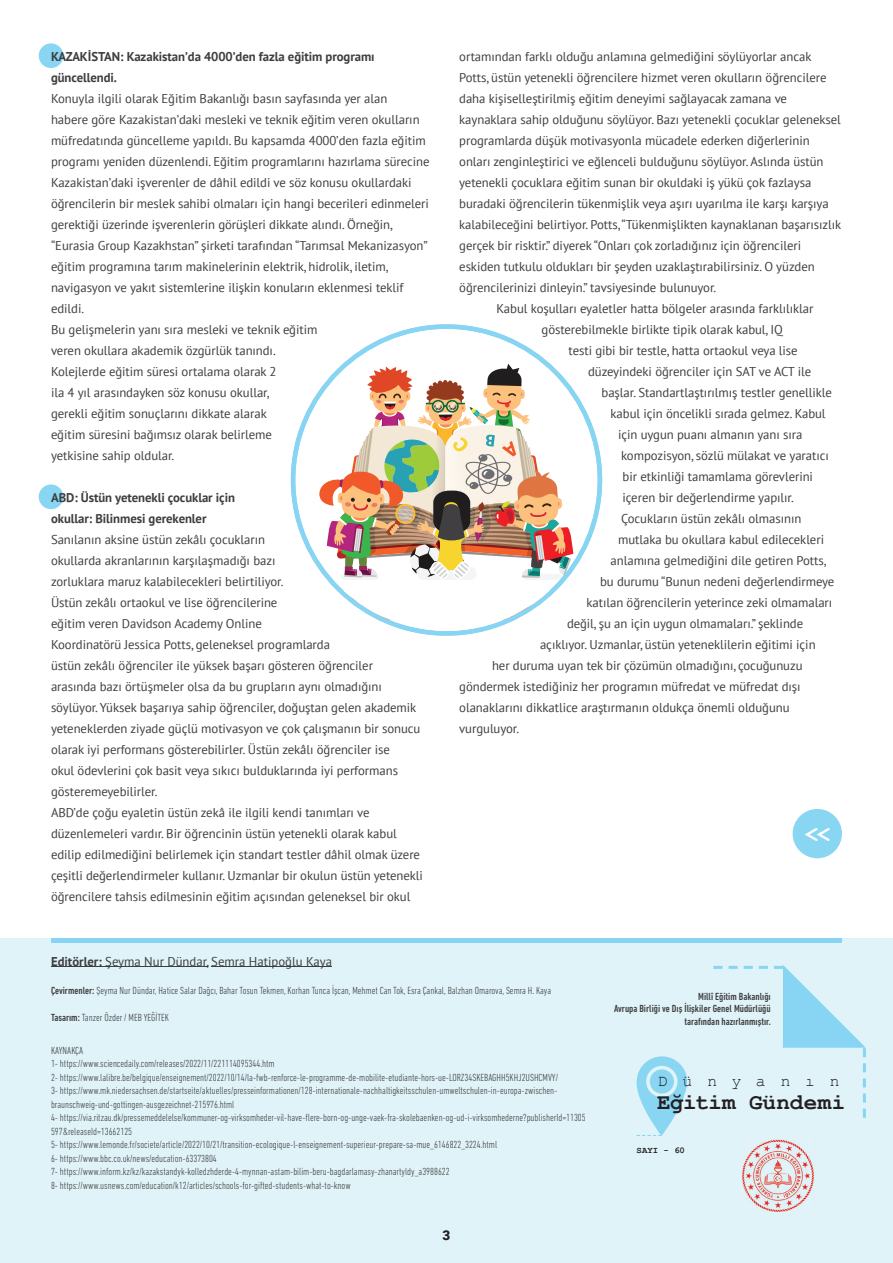
<style>
.page{position:relative;width:893px;height:1263px;background:#fff}
.page>*{position:absolute;margin:0;border:0;box-sizing:border-box;transform-origin:0 0}
.t1{font:700 22.5px "Courier New";letter-spacing:.005em;color:#231f20}
.t2{font:700 22.5px "Courier New";color:#fff}
.t3{font:16.2px "Courier New";letter-spacing:.915em;color:#231f20}
.t4{font:900 13.5px "Roboto";color:#231f20}
.t5{font:12.75px/21px "PT Sans";letter-spacing:-.005em;color:#3e3e3f}
.t6{font:700 12.75px/21px "PT Sans";letter-spacing:-.005em;color:#3e3e3f}
.t7{font:300 condensed 10.5px/13.5px "DIN Next LT Pro";color:#3e3e3f}
.t8{font:500 condensed 10.5px/12.6px "DIN Next LT Pro";color:#3e3e3f;text-align:right}
.t9{font:700 9px "Courier New";letter-spacing:-.005em;color:#231f20}
.s1{font-weight:700}
.s2{font-weight:500}
</style>
<div class="page">
<div style="left:39px;top:43px;width:24px;height:25px;background:#89d6f3;border-radius:50%"></div>
<div style="left:39px;top:484px;width:24px;height:25px;background:#89d6f3;border-radius:50%"></div>
<div style="left:0;top:938px;width:893px;height:325px;background:#dff3f8"></div>
<img style="left:742px;top:1139px;width:72px;height:73px">
<hr style="left:51px;top:938px;width:791px;height:4px;background:#87d5f3">
<svg style="left:863px;top:1063px;width:3px;height:9px"></svg>
<svg style="left:863px;top:1078px;width:3px;height:9px"></svg>
<svg style="left:863px;top:1093px;width:3px;height:9px"></svg>
<svg style="left:863px;top:1108px;width:3px;height:10px"></svg>
<svg style="left:759px;top:966px;width:9px;height:3px"></svg>
<svg style="left:744px;top:966px;width:9px;height:3px"></svg>
<svg style="left:729px;top:966px;width:9px;height:3px"></svg>
<svg style="left:713px;top:966px;width:9px;height:3px"></svg>
<svg style="left:774px;top:965px;width:92px;height:92px"></svg>
<svg style="left:636px;top:1056px;width:51px;height:80px"></svg>
<div style="left:650px;top:1069px;width:24px;height:24px;background:#89d6f3;border-radius:50%"></div>
<hr style="left:51px;top:966px;width:157px;height:1px;background:#3e3e3f">
<hr style="left:211px;top:966px;width:121px;height:1px;background:#3e3e3f">
<svg style="left:291px;top:324px;width:311px;height:266px"></svg>
<div style="left:793px;top:809px;width:49px;height:49px;background:#89d6f3;border-radius:50%"></div>
<svg style="left:336px;top:590px;width:221px;height:46px"></svg>
<p class="t6" style="left:51px;top:45px;width:325px">KAZAKİSTAN: Kazakistan’da 4000’den fazla eğitim programı güncellendi.</p>
<p class="t5" style="left:51px;top:87px;width:380px">Konuyla ilgili olarak Eğitim Bakanlığı basın sayfasında yer alan<br>habere göre Kazakistan’daki mesleki ve teknik eğitim veren okulların müfredatında güncelleme yapıldı. Bu kapsamda 4000’den fazla eğitim programı yeniden düzenlendi. Eğitim programlarını hazırlama sürecine Kazakistan’daki işverenler de dâhil edildi ve söz konusu okullardaki öğrencilerin bir meslek sahibi olmaları için hangi becerileri edinmeleri gerektiği üzerinde işverenlerin görüşleri dikkate alındı. Örneğin, “Eurasia Group Kazakhstan” şirketi tarafından “Tarımsal Mekanizasyon” eğitim programına tarım makinelerinin elektrik, hidrolik, iletim, navigasyon ve yakıt sistemlerine ilişkin konuların eklenmesi teklif edildi.<br>Bu gelişmelerin yanı sıra mesleki ve teknik eğitim<br>veren okullara akademik özgürlük tanındı.<br>Kolejlerde eğitim süresi ortalama olarak 2<br>ila 4 yıl arasındayken söz konusu okullar,<br>gerekli eğitim sonuçlarını dikkate alarak<br>eğitim süresini bağımsız olarak belirleme<br>yetkisine sahip oldular.</p>
<p class="t6" style="left:51px;top:486px;width:185px">ABD: Üstün yetenekli çocuklar için okullar: Bilinmesi gerekenler</p>
<p class="t5" style="left:51px;top:528px;width:373px">Sanılanın aksine üstün zekâlı çocukların<br>okullarda akranlarının karşılaşmadığı bazı<br>zorluklara maruz kalabilecekleri belirtiliyor.<br>Üstün zekâlı ortaokul ve lise öğrencilerine<br>eğitim veren Davidson Academy Online<br>Koordinatörü Jessica Potts, geleneksel programlarda<br>üstün zekâlı öğrenciler ile yüksek başarı gösteren öğrenciler<br>arasında bazı örtüşmeler olsa da bu grupların aynı olmadığını söylüyor. Yüksek başarıya sahip öğrenciler, doğuştan gelen akademik yeteneklerden ziyade güçlü motivasyon ve çok çalışmanın bir sonucu olarak iyi performans gösterebilirler. Üstün zekâlı öğrenciler ise<br>okul ödevlerini çok basit veya sıkıcı bulduklarında iyi performans gösteremeyebilirler.<br>ABD’de çoğu eyaletin üstün zekâ ile ilgili kendi tanımları ve düzenlemeleri vardır. Bir öğrencinin üstün yetenekli olarak kabul edilip edilmediğini belirlemek için standart testler dâhil olmak üzere çeşitli değerlendirmeler kullanır. Uzmanlar bir okulun üstün yetenekli öğrencilere tahsis edilmesinin eğitim açısından geleneksel bir okul</p>
<p class="t5" style="left:51px;top:950px;width:283px"><span class="s1">Editörler:</span> Şeyma Nur Dündar, Semra Hatipoğlu Kaya</p>
<p class="t5" style="left:459px;top:45px;width:354px">ortamından farklı olduğu anlamına gelmediğini söylüyorlar ancak</p>
<p class="t5" style="left:459px;top:66px;width:369px">Potts, üstün yetenekli öğrencilere hizmet veren okulların öğrencilere</p>
<p class="t5" style="left:459px;top:87px;width:329px">daha kişiselleştirilmiş eğitim deneyimi sağlayacak zamana ve</p>
<p class="t5" style="left:459px;top:108px;width:383px">kaynaklara sahip olduğunu söylüyor. Bazı yetenekli çocuklar geleneksel</p>
<p class="t5" style="left:459px;top:129px;width:352px">programlarda düşük motivasyonla mücadele ederken diğerlerinin</p>
<p class="t5" style="left:459px;top:150px;width:366px">onları zenginleştirici ve eğlenceli bulduğunu söylüyor. Aslında üstün</p>
<p class="t5" style="left:459px;top:171px;width:354px">yetenekli çocuklara eğitim sunan bir okuldaki iş yükü çok fazlaysa</p>
<p class="t5" style="left:459px;top:192px;width:371px">buradaki öğrencilerin tükenmişlik veya aşırı uyarılma ile karşı karşıya</p>
<p class="t5" style="left:459px;top:213px;width:383px">kalabileceğini belirtiyor. Potts, “Tükenmişlikten kaynaklanan başarısızlık</p>
<p class="t5" style="left:459px;top:234px;width:343px">gerçek bir risktir.” diyerek “Onları çok zorladığınız için öğrencileri</p>
<p class="t5" style="left:459px;top:255px;width:357px">eskiden tutkulu oldukları bir şeyden uzaklaştırabilirsiniz. O yüzden</p>
<p class="t5" style="left:459px;top:276px;width:259px">öğrencilerinizi dinleyin.” tavsiyesinde bulunuyor.</p>
<p class="t5" style="left:497px;top:297px;width:318px">Kabul koşulları eyaletler hatta bölgeler arasında farklılıklar</p>
<p class="t5" style="left:542px;top:318px;width:243px">gösterebilmekle birlikte tipik olarak kabul, IQ</p>
<p class="t5" style="left:569px;top:339px;width:231px">testi gibi bir testle, hatta ortaokul veya lise</p>
<p class="t5" style="left:588px;top:360px;width:225px">düzeyindeki öğrenciler için SAT ve ACT ile</p>
<p class="t5" style="left:602px;top:381px;width:232px">başlar. Standartlaştırılmış testler genellikle</p>
<p class="t5" style="left:611px;top:402px;width:217px">kabul için öncelikli sırada gelmez. Kabul</p>
<p class="t5" style="left:618px;top:423px;width:186px">için uygun puanı almanın yanı sıra</p>
<p class="t5" style="left:621px;top:444px;width:209px">kompozisyon, sözlü mülakat ve yaratıcı</p>
<p class="t5" style="left:623px;top:465px;width:192px">bir etkinliği tamamlama görevlerini</p>
<p class="t5" style="left:623px;top:486px;width:173px">içeren bir değerlendirme yapılır.</p>
<p class="t5" style="left:621px;top:507px;width:182px">Çocukların üstün zekâlı olmasının</p>
<p class="t5" style="left:618px;top:528px;width:208px">mutlaka bu okullara kabul edilecekleri</p>
<p class="t5" style="left:611px;top:549px;width:217px">anlamına gelmediğini dile getiren Potts,</p>
<p class="t5" style="left:600px;top:570px;width:236px">bu durumu “Bunun nedeni değerlendirmeye</p>
<p class="t5" style="left:587px;top:591px;width:247px">katılan öğrencilerin yeterince zeki olmamaları</p>
<p class="t5" style="left:567px;top:612px;width:238px">değil, şu an için uygun olmamaları.” şeklinde</p>
<p class="t5" style="left:540px;top:633px;width:277px">açıklıyor. Uzmanlar, üstün yeteneklilerin eğitimi için</p>
<p class="t5" style="left:492px;top:654px;width:312px">her duruma uyan tek bir çözümün olmadığını, çocuğunuzu</p>
<p class="t5" style="left:459px;top:675px;width:343px">göndermek istediğiniz her programın müfredat ve müfredat dışı</p>
<p class="t5" style="left:459px;top:696px;width:332px">olanaklarını dikkatlice araştırmanın oldukça önemli olduğunu</p>
<p class="t5" style="left:459px;top:717px;width:61px">vurguluyor.</p>
<h1 class="t2" style="left:805px;top:820px;width:27px">&lt;&lt;</h1>
<p class="t7" style="left:51px;top:984px;width:502px"><span class="s2">Çevirmenler:</span> Şeyma Nur Dündar, Hatice Salar Dağcı, Bahar Tosun Tekmen, Korhan Tunca İşcan, Mehmet Can Tok, Esra Çankal, Balzhan Omarova, Semra H. Kaya</p>
<p class="t7" style="left:51px;top:1010px;width:120px"><span class="s2">Tasarım:</span> Tanzer Özder / MEB YEĞİTEK</p>
<p class="t7" style="left:51px;top:1043px;width:536px">KAYNAKÇA<br>1- https://www.sciencedaily.com/releases/2022/11/221114095344.htm<br>2- https://www.lalibre.be/belgique/enseignement/2022/10/14/la-fwb-renforce-le-programme-de-mobilite-etudiante-hors-ue-LORZ34SKEBAGHH5KHJ2USHCMVY/<br>3- https://www.mk.niedersachsen.de/startseite/aktuelles/presseinformationen/128-internationale-nachhaltigkeitsschulen-umweltschulen-in-europa-zwischen&shy;braunschweig-und-gottingen-ausgezeichnet-215976.html<br>4- https://via.ritzau.dk/pressemeddelelse/kommuner-og-virksomheder-vil-have-flere-born-og-unge-vaek-fra-skolebaenken-og-ud-i-virksomhederne?publisherId=11305<br>597&amp;releaseId=13662125<br>5- https://www.lemonde.fr/societe/article/2022/10/21/transition-ecologique-l-enseignement-superieur-prepare-sa-mue_6146822_3224.html<br>6- https://www.bbc.co.uk/news/education-63373804<br>7- https://www.inform.kz/kz/kazakstandyk-kolledzhderde-4-mynnan-astam-bilim-beru-bagdarlamasy-zhanartyldy_a3988622<br>8- https://www.usnews.com/education/k12/articles/schools-for-gifted-students-what-to-know</p>
<p class="t4" style="left:443px;top:1225px;width:9px">3</p>
<p class="t8" style="left:614px;top:990px;width:158px">Millî Eğitim Bakanlığı<br>Avrupa Birliği ve Dış İlişkiler Genel Müdürlüğü tarafından hazırlanmıştır.</p>
<p class="t3" style="left:658px;top:1071px;width:183px">Dünyanın</p>
<h1 class="t1" style="left:657px;top:1088px;width:189px">Eğitim Gündemi</h1>
<p class="t9" style="left:637px;top:1144px;width:50px">SAYI - 60</p>
</div>
